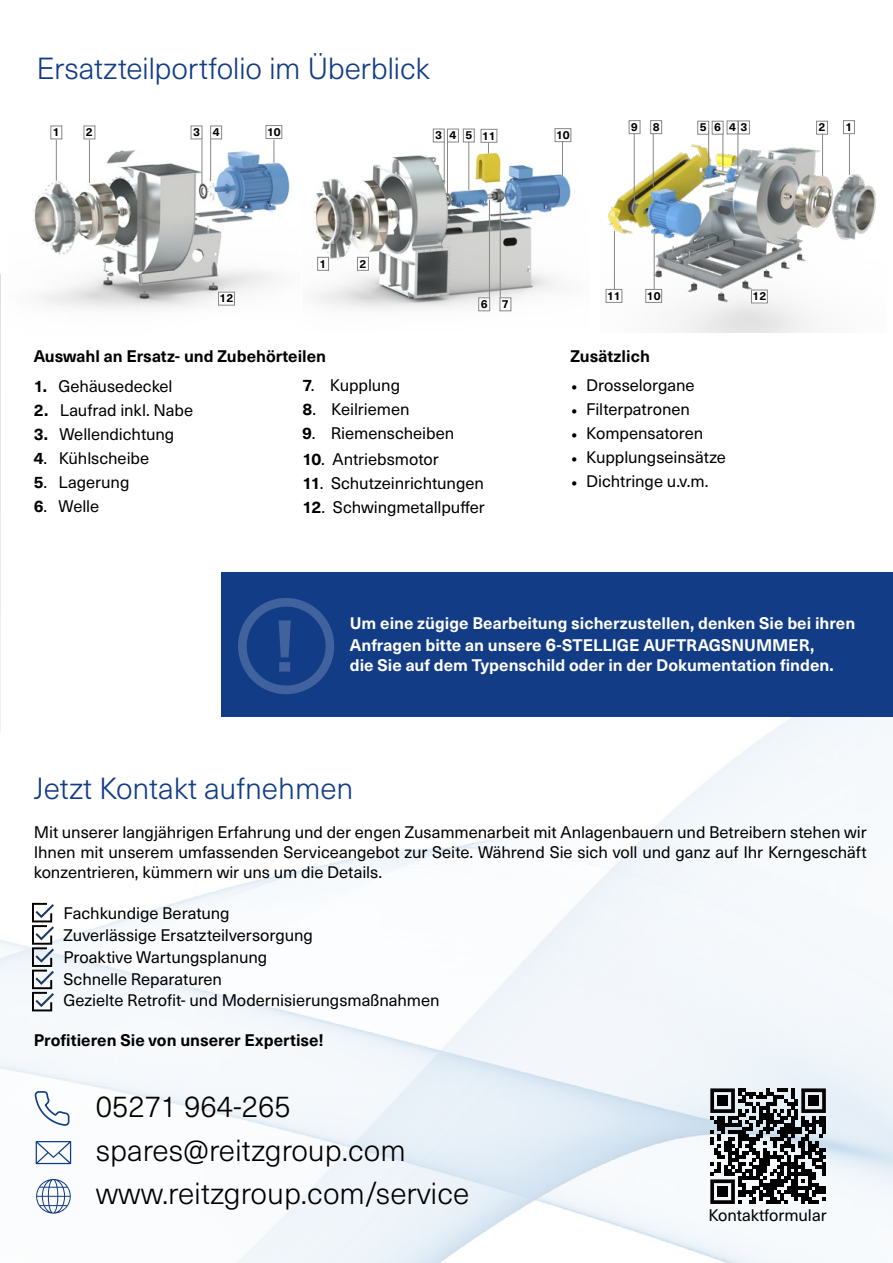
<style>
.page{position:relative;width:893px;height:1263px;background:#fff}
.page>*{position:absolute;margin:0;border:0;box-sizing:border-box;transform-origin:0 0}
.t1{font:700 72px "Neue Haas Unica Pro";color:#fff}
.t2{font:300 30px/43.5px "Neue Haas Unica Pro";color:#000}
.t3{font:300 30px "Neue Haas Unica Pro";letter-spacing:-.005em;color:#123c86}
.t4{font:16.5px/21.8px "Neue Haas Unica Pro";letter-spacing:-.005em;color:#000;text-align:justify}
.t5{font:700 16.5px/21.6px "Neue Haas Unica Pro";color:#fff}
.t6{font:700 16.5px "Neue Haas Unica Pro";color:#000}
.t7{font:700 11.55px "Neue Haas Unica Pro";color:#000}
.s1{font-weight:700}
.s2{font-family:"Minion Pro"}
.s3{font-size:18px}
</style>
<div class="page">
<img style="left:0;top:572px;width:893px;height:691px">
<svg style="left:36px;top:1141px;width:35px;height:23px"></svg>
<svg style="left:35px;top:1091px;width:34px;height:35px"></svg>
<img style="left:0;top:274px;width:1px;height:595px">
<img style="left:33px;top:133px;width:257px;height:176px">
<img style="left:313px;top:135px;width:259px;height:177px">
<div style="left:51px;top:126px;width:11px;height:13px;background:#fff"></div>
<div style="left:50px;top:125px;width:12px;height:14px;border:1px solid #878787"></div>
<div style="left:318px;top:257px;width:11px;height:13px;background:#fff"></div>
<div style="left:317px;top:257px;width:12px;height:14px;border:1px solid #878787"></div>
<div style="left:84px;top:126px;width:11px;height:13px;background:#fff"></div>
<div style="left:83px;top:125px;width:12px;height:14px;border:1px solid #878787"></div>
<div style="left:357px;top:257px;width:11px;height:13px;background:#fff"></div>
<div style="left:357px;top:257px;width:12px;height:14px;border:1px solid #878787"></div>
<div style="left:191px;top:126px;width:11px;height:13px;background:#fff"></div>
<div style="left:191px;top:125px;width:11px;height:14px;border:1px solid #878787"></div>
<div style="left:211px;top:126px;width:11px;height:13px;background:#fff"></div>
<div style="left:210px;top:125px;width:12px;height:14px;border:1px solid #878787"></div>
<div style="left:463px;top:129px;width:11px;height:13px;background:#fff"></div>
<div style="left:463px;top:129px;width:12px;height:14px;border:1px solid #878787"></div>
<div style="left:479px;top:298px;width:11px;height:13px;background:#fff"></div>
<div style="left:478px;top:297px;width:12px;height:14px;border:1px solid #878787"></div>
<div style="left:500px;top:298px;width:11px;height:13px;background:#fff"></div>
<div style="left:499px;top:297px;width:12px;height:14px;border:1px solid #878787"></div>
<div style="left:555px;top:129px;width:16px;height:13px;background:#fff"></div>
<div style="left:555px;top:128px;width:16px;height:14px;border:1px solid #878787"></div>
<div style="left:219px;top:292px;width:15px;height:13px;background:#fff"></div>
<div style="left:218px;top:292px;width:17px;height:14px;border:1px solid #878787"></div>
<div style="left:266px;top:126px;width:16px;height:13px;background:#fff"></div>
<div style="left:265px;top:125px;width:17px;height:14px;border:1px solid #878787"></div>
<div style="left:481px;top:129px;width:16px;height:13px;background:#fff"></div>
<div style="left:481px;top:129px;width:16px;height:14px;border:1px solid #878787"></div>
<hr style="left:56px;top:140px;width:1px;height:41px;background:#878787">
<hr style="left:89px;top:140px;width:1px;height:43px;background:#878787">
<hr style="left:201px;top:140px;width:1px;height:44px;background:#878787">
<hr style="left:210px;top:140px;width:1px;height:41px;background:#878787">
<svg style="left:273px;top:140px;width:1px;height:23px"></svg>
<div style="left:433px;top:129px;width:11px;height:13px;background:#fff"></div>
<div style="left:433px;top:129px;width:12px;height:14px;border:1px solid #878787"></div>
<div style="left:447px;top:129px;width:11px;height:13px;background:#fff"></div>
<div style="left:447px;top:129px;width:12px;height:14px;border:1px solid #878787"></div>
<hr style="left:444px;top:142px;width:1px;height:43px;background:#878787">
<hr style="left:447px;top:142px;width:1px;height:52px;background:#878787">
<hr style="left:468px;top:142px;width:1px;height:48px;background:#878787">
<hr style="left:489px;top:200px;width:1px;height:97px;background:#878787">
<hr style="left:500px;top:202px;width:1px;height:95px;background:#878787">
<hr style="left:562px;top:141px;width:1px;height:35px;background:#878787">
<img style="left:605px;top:134px;width:271px;height:198px">
<div style="left:843px;top:120px;width:12px;height:14px;border:1px solid #878787"></div>
<div style="left:816px;top:121px;width:12px;height:14px;border:1px solid #878787"></div>
<div style="left:650px;top:120px;width:12px;height:14px;border:1px solid #878787"></div>
<div style="left:646px;top:289px;width:16px;height:13px;background:#fff"></div>
<div style="left:645px;top:289px;width:17px;height:14px;border:1px solid #878787"></div>
<div style="left:629px;top:120px;width:11px;height:14px;border:1px solid #878787"></div>
<div style="left:751px;top:290px;width:16px;height:13px;background:#fff"></div>
<div style="left:751px;top:290px;width:17px;height:13px;border:1px solid #878787"></div>
<div style="left:697px;top:121px;width:12px;height:14px;border:1px solid #878787"></div>
<div style="left:712px;top:121px;width:12px;height:14px;border:1px solid #878787"></div>
<div style="left:606px;top:289px;width:16px;height:13px;background:#fff"></div>
<div style="left:606px;top:289px;width:16px;height:14px;border:1px solid #878787"></div>
<hr style="left:822px;top:134px;width:1px;height:42px;background:#878787">
<hr style="left:849px;top:134px;width:1px;height:41px;background:#878787">
<div style="left:727px;top:120px;width:11px;height:14px;border:1px solid #878787"></div>
<div style="left:738px;top:120px;width:12px;height:14px;border:1px solid #878787"></div>
<hr style="left:737px;top:134px;width:1px;height:35px;background:#878787">
<hr style="left:722px;top:133px;width:1px;height:38px;background:#878787">
<hr style="left:708px;top:130px;width:1px;height:34px;background:#878787">
<hr style="left:653px;top:133px;width:1px;height:53px;background:#878787">
<hr style="left:634px;top:134px;width:1px;height:69px;background:#878787">
<hr style="left:654px;top:234px;width:1px;height:55px;background:#878787">
<hr style="left:614px;top:231px;width:1px;height:59px;background:#878787">
<div style="left:222px;top:573px;width:671px;height:144px;background:#123c86"></div>
<div style="left:238px;top:598px;width:96px;height:96px;border:9px solid #fff;border-radius:50%"></div>
<svg style="left:36px;top:1179px;width:35px;height:34px"></svg>
<svg style="left:703px;top:1081px;width:130px;height:130px;fill:#eff5fa"></svg>
<svg style="left:710px;top:1088px;width:116px;height:116px"></svg>
<div style="left:717px;top:1095px;width:11px;height:11px;background:#000"></div>
<div style="left:808px;top:1095px;width:11px;height:11px;background:#000"></div>
<div style="left:717px;top:1186px;width:11px;height:11px;background:#000"></div>
<svg style="left:32px;top:903px;width:22px;height:108px"></svg>
<h2 class="t3" style="left:37px;top:51px;width:395px">Ersatzteilportfolio im Überblick</h2>
<p class="t7" style="left:53px;top:125px;width:8px">1</p>
<p class="t7" style="left:86px;top:125px;width:8px">2</p>
<p class="t7" style="left:267px;top:125px;width:15px">10</p>
<p class="t7" style="left:435px;top:128px;width:23px">3 4</p>
<p class="t7" style="left:482px;top:128px;width:15px">11</p>
<p class="t7" style="left:193px;top:125px;width:28px">3 4</p>
<p class="t7" style="left:465px;top:128px;width:8px">5</p>
<p class="t7" style="left:220px;top:291px;width:15px">12</p>
<p class="t7" style="left:320px;top:256px;width:8px">1</p>
<p class="t7" style="left:359px;top:256px;width:8px">2</p>
<p class="t7" style="left:481px;top:297px;width:30px">6 7</p>
<p class="t7" style="left:556px;top:128px;width:15px">10</p>
<p class="t7" style="left:631px;top:120px;width:8px">9</p>
<p class="t7" style="left:653px;top:120px;width:8px">8</p>
<p class="t7" style="left:819px;top:120px;width:8px">2</p>
<p class="t7" style="left:845px;top:120px;width:8px">1</p>
<p class="t7" style="left:729px;top:120px;width:20px">4 3</p>
<p class="t7" style="left:700px;top:120px;width:23px">5 6</p>
<p class="t7" style="left:607px;top:288px;width:15px">11</p>
<p class="t7" style="left:647px;top:288px;width:15px">10</p>
<p class="t7" style="left:752px;top:289px;width:15px">12</p>
<p class="t6" style="left:34px;top:346px;width:294px">Auswahl an Ersatz- und Zubehörteilen</p>
<p class="t6" style="left:570px;top:346px;width:81px">Zusätzlich</p>
<p class="t4" style="left:34px;top:376px;width:140px"><span class="s1">1.</span> Gehäusedeckel</p>
<p class="t4" style="left:34px;top:400px;width:161px"><span class="s1">2.</span> Laufrad inkl. Nabe</p>
<p class="t4" style="left:34px;top:424px;width:142px"><span class="s1">3.</span> Wellendichtung</p>
<p class="t4" style="left:34px;top:448px;width:117px"><span class="s1">4</span>. Kühlscheibe</p>
<p class="t4" style="left:34px;top:472px;width:97px"><span class="s1">5</span>. Lagerung</p>
<p class="t4" style="left:34px;top:496px;width:67px"><span class="s1">6</span>. Welle</p>
<p class="t4" style="left:303px;top:375px;width:99px"><span class="s1">7</span>. Kupplung</p>
<p class="t4" style="left:303px;top:399px;width:108px"><span class="s1">8</span>. Keilriemen</p>
<p class="t4" style="left:303px;top:423px;width:153px"><span class="s1">9</span>. Riemenscheiben</p>
<p class="t4" style="left:303px;top:449px;width:138px"><span class="s1">10</span>. Antriebsmotor</p>
<p class="t4" style="left:303px;top:473px;width:183px"><span class="s1">11</span>. Schutzeinrichtungen</p>
<p class="t4" style="left:303px;top:497px;width:184px"><span class="s1">12</span>. Schwingmetallpuffer</p>
<p class="t4" style="left:571px;top:375px;width:125px"><span class="s2">•</span> Drosselorgane</p>
<p class="t4" style="left:571px;top:399px;width:120px"><span class="s2">•</span> Filterpatronen</p>
<p class="t4" style="left:571px;top:423px;width:133px"><span class="s2">•</span> Kompensatoren</p>
<p class="t4" style="left:571px;top:447px;width:156px"><span class="s2">•</span> Kupplungseinsätze</p>
<p class="t4" style="left:571px;top:471px;width:139px"><span class="s2">•</span> Dichtringe u.v.m.</p>
<h1 class="t1" style="left:273px;top:602px;width:25px">!</h1>
<p class="t5" style="left:350px;top:613px;width:507px">Um eine zügige Bearbeitung sicherzustellen, denken Sie bei ihren<br>Anfragen bitte an unsere <span class="s3">6</span>-STELLIGE AUFTRAGSNUMMER,</p>
<p class="t5" style="left:350px;top:654px;width:485px">die Sie auf dem Typenschild oder in der Dokumentation finden.</p>
<h2 class="t3" style="left:34px;top:770px;width:321px">Jetzt Kontakt aufnehmen</h2>
<p class="t4" style="left:34px;top:823px;width:834px;line-height:19.8px">Mit unserer langjährigen Erfahrung und der engen Zusammenarbeit mit Anlagenbauern und Betreibern stehen wir Ihnen mit unserem umfassenden Serviceangebot zur Seite. Während Sie sich voll und ganz auf Ihr Kerngeschäft konzentrieren, kümmern wir uns um die Details.</p>
<p class="t4" style="left:64px;top:903px;width:377px;text-align:left">Fachkundige Beratung<br>Zuverlässige Ersatzteilversorgung<br>Proaktive Wartungsplanung<br>Schnelle Reparaturen<br>Gezielte Retrofit- und Modernisierungsmaßnahmen</p>
<p class="t6" style="left:34px;top:1030px;width:292px">Profitieren Sie von unserer Expertise!</p>
<h2 class="t2" style="left:96px;top:1085px;width:375px">05271 964-265 spares@reitzgroup.com www.reitzgroup.com/service</h2>
<p class="t4" style="left:708px;top:1204px;width:120px">Kontaktformular</p>
</div>
